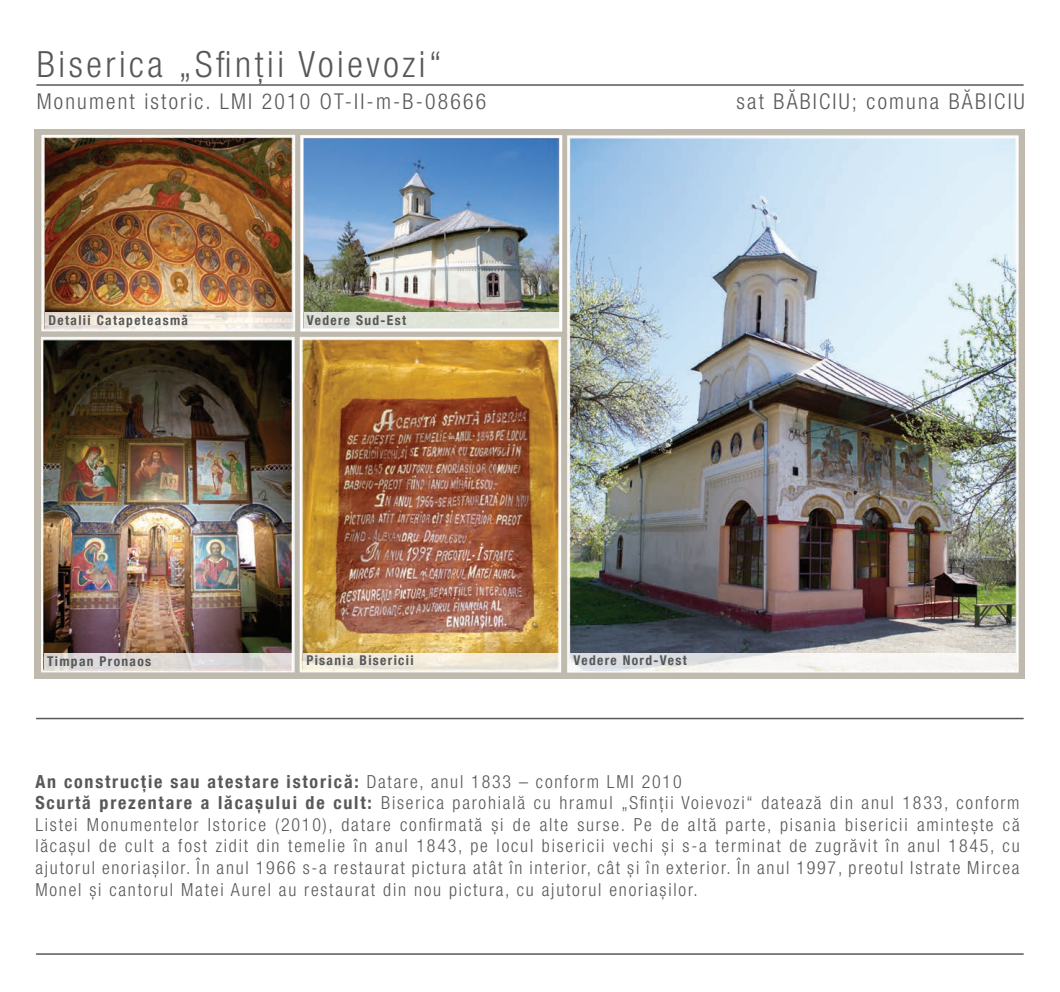
<style>
.page{position:relative;width:1060px;height:992px;background:#fff}
.page>*{position:absolute;margin:0;border:0;box-sizing:border-box;transform-origin:0 0}
.t1{font:300 condensed 36.15px "Helvetica Neue LT Com";letter-spacing:.1em;color:#57585a}
.t2{font:300 condensed 21.9px "Helvetica Neue LT Com";letter-spacing:.1em;color:#57585a}
.t3{font:300 condensed 18px/21.6px "Helvetica Neue LT Com";letter-spacing:.1em;color:#57585a}
.t4{font:700 condensed 13.5px "Helvetica Neue LT Com";letter-spacing:.1em;color:#57585a}
.s1{font-weight:700}
</style>
<div class="page">
<hr style="left:36px;top:84px;width:988px;height:2px;background:#57585a">
<hr style="left:36px;top:718px;width:988px;height:1px;background:#57585a">
<img style="left:42px;top:129px;width:983px;height:591px">
<svg style="left:45px;top:312px;width:247px;height:17px"></svg>
<div style="left:304px;top:312px;width:255px;height:17px;background:#e0e3d8"></div>
<svg style="left:44px;top:653px;width:248px;height:17px;fill:#ddd9d7"></svg>
<svg style="left:303px;top:653px;width:255px;height:16px;fill:#efe8d7"></svg>
<svg style="left:570px;top:653px;width:446px;height:16px;fill:#f6f4f3"></svg>
<hr style="left:36px;top:953px;width:988px;height:2px;background:#57585a">
<h1 class="t1" style="left:37px;top:43px;width:407px">Biserica „Sfinții Voievozi“</h1>
<p class="t2" style="left:37px;top:89px;width:451px">Monument istoric. LMI 2010 OT-II-m-B-08666</p>
<p class="t2" style="left:737px;top:89px;width:290px">sat BĂBICIU; comuna BĂBICIU</p>
<p class="t4" style="left:48px;top:312px;width:141px">Detalii Catapeteasmă</p>
<p class="t4" style="left:307px;top:312px;width:101px">Vedere Sud-Est</p>
<p class="t4" style="left:47px;top:653px;width:106px">Timpan Pronaos</p>
<p class="t4" style="left:306px;top:652px;width:109px">Pisania Bisericii</p>
<p class="t4" style="left:573px;top:652px;width:115px">Vedere Nord-Vest</p>
<p class="t3" style="left:35px;top:770px;width:986px"><span class="s1">An construcție sau atestare istorică:</span> Datare, anul 1833 – conform LMI 2010<br><span class="s1">Scurtă prezentare a lăcașului de cult:</span> Biserica parohială cu hramul „Sfinții Voievozi“ datează din anul 1833, conform Listei Monumentelor Istorice (2010), datare confirmată și de alte surse. Pe de altă parte, pisania bisericii amintește că lăcașul de cult a fost zidit din temelie în anul 1843, pe locul bisericii vechi și s-a terminat de zugrăvit în anul 1845, cu ajutorul enoriașilor. În anul 1966 s-a restaurat pictura atât în interior, cât și în exterior. În anul 1997, preotul Istrate Mircea Monel și cantorul Matei Aurel au restaurat din nou pictura, cu ajutorul enoriașilor.</p>
</div>
